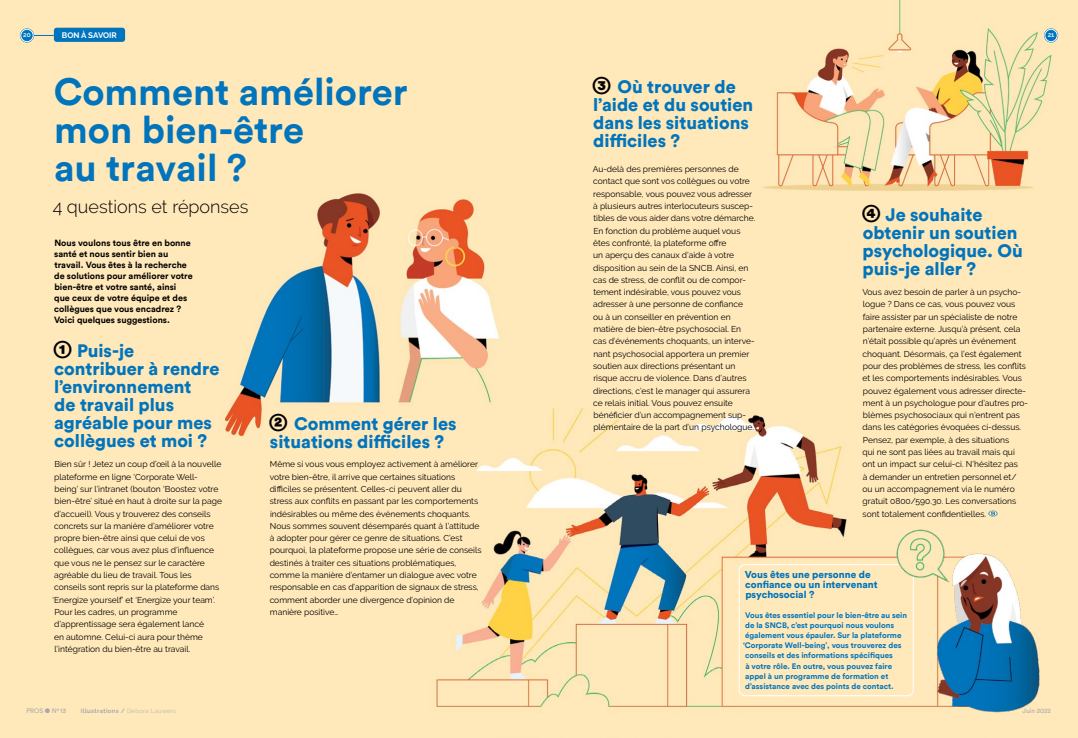
<style>
.page{position:relative;width:1078px;height:738px;background:#fff}
.page>*{position:absolute;margin:0;border:0;box-sizing:border-box;transform-origin:0 0}
.t1{font:700 38px/38px "Circular";color:#0074bc}
.t2{font:900 18px/18px "Circular";color:#0074bc}
.t3{font:300 18px "Raleway";color:#000}
.t4{font:900 10px/10px "Circular";color:#0074bc}
.t5{font:700 9px/11px "Circular";color:#000}
.t6{font:8.5px/12.3px "Raleway";color:#000}
.t7{font:700 8px/10px "Circular";color:#0074bc}
.t8{font:700 8px "Raleway";color:#fff}
.t9{font:6.5px "Circular";color:#a7a9ac}
.t10{font:600 6.5px "Raleway";color:#fff}
.t11{font:700 6px "Raleway";letter-spacing:.05em;color:#a7a9ac}
.s1{font-size:24px;color:#000}
.s2{font-weight:300}
</style>
<div class="page">
<div style="left:0;top:0;width:1077px;height:737px;background:#ffe8b9"></div>
<img style="left:436px;top:408px;width:562px;height:303px">
<img style="left:763px;top:0;width:296px;height:191px">
<img style="left:225px;top:193px;width:282px;height:249px">
<div style="left:738px;top:563px;width:175px;height:132px;border:1px solid #fff;border-radius:6px"></div>
<div style="left:54px;top:28px;width:71px;height:14px;background:#0074bc;border-radius:3px"></div>
<svg style="left:988px;top:510px;width:9px;height:4px"></svg>
<svg style="left:34px;top:35px;width:20px;height:1px"></svg>
<img style="left:871px;top:514px;width:169px;height:199px">
<svg style="left:20px;top:28px;width:14px;height:15px"></svg>
<svg style="left:1043px;top:28px;width:14px;height:15px"></svg>
<div style="left:21px;top:29px;width:12px;height:13px;border:1px solid #fff;border-radius:50%"></div>
<div style="left:1044px;top:29px;width:13px;height:13px;border:1px solid #fff;border-radius:50%"></div>
<p class="t8" style="left:62px;top:30px;width:56px">BON À SAVOIR</p>
<p class="t10" style="left:23px;top:31px;width:9px">20</p>
<p class="t10" style="left:1047px;top:31px;width:8px">21</p>
<h1 class="t1" style="left:54px;top:71px;width:355px">Comment améliorer mon bien-être<br>au travail ?</h1>
<h2 class="t3" style="left:53px;top:196px;width:197px">4 questions et réponses</h2>
<p class="t5" style="left:54px;top:237px;width:140px">Nous voulons tous être en bonne santé et nous sentir bien au travail. Vous êtes à la recherche de solutions pour améliorer votre bien-être et votre santé, ainsi que ceux de votre équipe et des collègues que vous encadrez ?<br>Voici quelques suggestions.</p>
<h2 class="t2" style="left:53px;top:341px;width:168px"><span class="s1">➀</span> Puis-je contribuer à rendre l’environnement<br>de travail plus agréable pour mes collègues et moi ?</h2>
<p class="t6" style="left:52px;top:458px;width:171px">Bien sûr ! Jetez un coup d’œil à la nouvelle plateforme en ligne ‘Corporate Well&shy;being’ sur l’intranet (bouton ‘Boostez votre bien-être’ situé en haut à droite sur la page d’accueil). Vous y trouverez des conseils concrets sur la manière d’améliorer votre propre bien-être ainsi que celui de vos collègues, car vous avez plus d’influence que vous ne le pensez sur le caractère agréable du lieu de travail. Tous les conseils sont repris sur la plateforme dans ‘Energize yourself’ et ‘Energize your team’.<br>Pour les cadres, un programme d’apprentissage sera également lancé<br>en automne. Celui-ci aura pour thème l’intégration du bien-être au travail.</p>
<h2 class="t2" style="left:268px;top:413px;width:189px"><span class="s1">➁</span> Comment gérer les situations difficiles ?</h2>
<p class="t6" style="left:269px;top:458px;width:213px">Même si vous vous employez activement à améliorer votre bien-être, il arrive que certaines situations difficiles se présentent. Celles-ci peuvent aller du stress aux conflits en passant par les comportements indésirables ou même des événements choquants.<br>Nous sommes souvent désemparés quant à l’attitude à adopter pour gérer ce genre de situations. C’est pourquoi, la plateforme propose une série de conseils destinés à traiter ces situations problématiques, comme la manière d’entamer un dialogue avec votre responsable en cas d’apparition de signaux de stress, comment aborder une divergence d’opinion de manière positive…</p>
<h2 class="t2" style="left:591px;top:77px;width:163px"><span class="s1">➂</span> Où trouver de l’aide et du soutien dans les situations difficiles ?</h2>
<p class="t6" style="left:592px;top:163px;width:164px">Au-delà des premières personnes de contact que sont vos collègues ou votre responsable, vous pouvez vous adresser à plusieurs autres interlocuteurs suscep&shy;tibles de vous aider dans votre démarche.<br>En fonction du problème auquel vous êtes confronté, la plateforme offre<br>un aperçu des canaux d’aide à votre disposition au sein de la SNCB. Ainsi, en cas de stress, de conflit ou de compor&shy;tement indésirable, vous pouvez vous adresser à une personne de confiance<br>ou à un conseiller en prévention en matière de bien-être psychosocial. En cas d’événements choquants, un interve&shy;nant psychosocial apportera un premier soutien aux directions présentant un risque accru de violence. Dans d’autres directions, c’est le manager qui assurera ce relais initial. Vous pouvez ensuite bénéficier d’un accompagnement sup&shy;plémentaire de la part d’un psychologue.</p>
<h2 class="t2" style="left:861px;top:205px;width:163px"><span class="s1">➃</span> Je souhaite obtenir un soutien psychologique. Où puis-je aller ?</h2>
<p class="t6" style="left:862px;top:286px;width:167px">Vous avez besoin de parler à un psycho&shy;logue ? Dans ce cas, vous pouvez vous faire assister par un spécialiste de notre partenaire externe. Jusqu’à présent, cela n’était possible qu’après un événement choquant. Désormais, ça l’est également pour des problèmes de stress, les conflits et les comportements indésirables. Vous pouvez également vous adresser directe&shy;ment à un psychologue pour d’autres pro&shy;blèmes psychosociaux qui n’entrent pas dans les catégories évoquées ci-dessus.<br>Pensez, par exemple, à des situations<br>qui ne sont pas liées au travail mais qui ont un impact sur celui-ci. N’hésitez pas<br>à demander un entretien personnel et/ ou un accompagnement via le numéro gratuit 0800/590.30. Les conversations sont totalement confidentielles.</p>
<p class="t4" style="left:744px;top:569px;width:134px">Vous êtes une personne de confiance ou un intervenant psychosocial ?</p>
<p class="t7" style="left:742px;top:610px;width:166px">Vous êtes essentiel pour le bien-être au sein de la SNCB, c’est pourquoi nous voulons également vous épauler. Sur la plateforme ‘Corporate Well-being’, vous trouverez des conseils et des informations spécifiques<br>à votre rôle. En outre, vous pouvez faire appel à un programme de formation et d’assistance avec des points de contact.</p>
<p class="t9" style="left:26px;top:706px;width:41px">PROS ● N°13</p>
<p class="t9" style="left:1022px;top:706px;width:30px">Juin 2022</p>
<p class="t11" style="left:81px;top:707px;width:97px">Illustrations / <span class="s2">Debora Lauwers</span></p>
</div>
